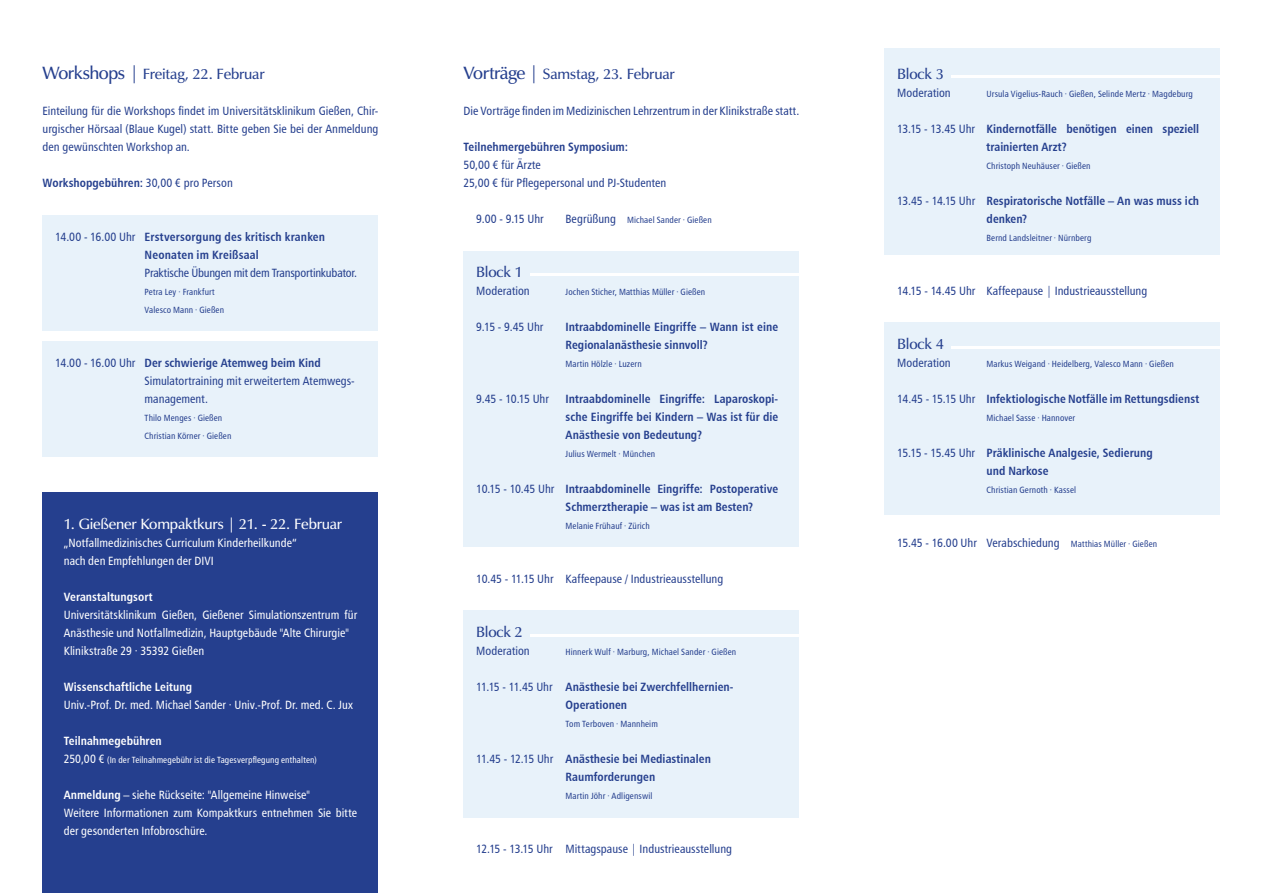
<style>
.page{position:relative;width:1263px;height:893px;background:#fff}
.page>*{position:absolute;margin:0;border:0;box-sizing:border-box;transform-origin:0 0}
.t1{font:600 15px "Zapf Humanist 601 BT";letter-spacing:-.015em;color:#253f8e}
.t2{font:600 15px "Zapf Humanist 601 BT";letter-spacing:-.015em;color:#fff}
.t3{font:12px/18px "Humanist 777 BT Bold Condensed B";letter-spacing:.005em;color:#253f8e}
.t4{font:12px/18px "Humanist 777 BT Roman Condensed B";color:#253f8e}
.t5{font:12px/18px "Humanist 777 BT Roman Condensed B";letter-spacing:.005em;color:#fff}
.t6{font:12px "Humanist 777 BT Bold Condensed B";letter-spacing:.005em;color:#fff}
.t7{font:12px "Humanist 777 BT Roman Condensed B";letter-spacing:-.035em;color:#253f8e}
.t8{font:12px "Humanist 777 BT Roman Condensed B";letter-spacing:-.03em;color:#253f8e}
.t9{font:12px "Humanist 777 BT Roman Condensed B";letter-spacing:-.025em;color:#253f8e}
.t10{font:12px "Humanist 777 BT Roman Condensed B";letter-spacing:-.055em;color:#253f8e}
.t11{font:9px/18px "Humanist 777 BT Roman Condensed B";letter-spacing:.01em;color:#253f8e}
.t12{font:9px "Humanist 777 BT Roman Condensed B";letter-spacing:.01em;color:#fff}
.s1{font-size:18px}
.s2{font-family:"Humanist 777 BT Roman Condensed B"}
.s3{font-family:"Humanist 777 BT Roman Condensed B";font-weight:400}
.s4{font-size:12px}
.s5{font-family:"Humanist 777 BT Bold Condensed B"}
.s6{font-family:"Zapf Humanist 601 BT";font-weight:600}
</style>
<div class="page">
<div style="left:463px;top:251px;width:336px;height:295px;background:#e8f2fa"></div>
<div style="left:463px;top:610px;width:336px;height:207px;background:#e8f2fa"></div>
<div style="left:884px;top:49px;width:336px;height:206px;background:#e8f2fa"></div>
<div style="left:884px;top:322px;width:336px;height:192px;background:#e8f2fa"></div>
<div style="left:43px;top:341px;width:335px;height:116px;background:#e8f2fa"></div>
<div style="left:43px;top:215px;width:335px;height:116px;background:#e8f2fa"></div>
<div style="left:43px;top:493px;width:335px;height:400px;background:#253f8e"></div>
<hr style="left:530px;top:273px;width:269px;height:2px;background:#fff">
<hr style="left:530px;top:634px;width:269px;height:2px;background:#fff">
<hr style="left:951px;top:75px;width:269px;height:2px;background:#fff">
<hr style="left:951px;top:346px;width:269px;height:2px;background:#fff">
<p class="t1" style="left:43px;top:64px;width:224px"><span class="s1">Workshops |</span> Freitag, 22. Februar</p>
<p class="t4" style="left:43px;top:101px;width:337px;text-align:justify">Einteilung für die Workshops findet im Universitätsklinikum Gießen, Chir&shy;urgischer Hörsaal (Blaue Kugel) statt. Bitte geben Sie bei der Anmeldung den gewünschten Workshop an.</p>
<p class="t3" style="left:43px;top:173px;width:192px">Workshopgebühren: <span class="s2">30,00 € pro Person</span></p>
<p class="t4" style="left:55px;top:227px;width:82px">14.00 - 16.00 Uhr</p>
<p class="t3" style="left:145px;top:227px;width:182px">Erstversorgung des kritisch kranken<br>Neonaten im Kreißsaal</p>
<p class="t4" style="left:145px;top:263px;width:214px">Praktische Übungen mit dem Transportinkubator.</p>
<p class="t11" style="left:145px;top:282px;width:81px">Petra Ley · Frankfurt<br>Valesco Mann · Gießen</p>
<p class="t4" style="left:55px;top:353px;width:82px">14.00 - 16.00 Uhr</p>
<p class="t3" style="left:145px;top:353px;width:178px">Der schwierige Atemweg beim Kind</p>
<p class="t4" style="left:145px;top:371px;width:212px">Simulatortraining mit erweitertem Atemwegs&shy;management.</p>
<p class="t11" style="left:145px;top:408px;width:88px">Thilo Menges · Gießen<br>Christian Körner · Gießen</p>
<p class="t2" style="left:64px;top:514px;width:280px">1. Gießener Kompaktkurs <span class="s3">|</span> 21. - 22. Februar</p>
<p class="t5" style="left:64px;top:533px;width:234px">„Notfallmedizinisches Curriculum Kinderheilkunde“ nach den Empfehlungen der DIVI</p>
<p class="t6" style="left:64px;top:589px;width:90px">Veranstaltungsort</p>
<p class="t5" style="left:64px;top:605px;width:295px">Universitätsklinikum Gießen, Gießener Simulationszentrum für<br>Anästhesie und Notfallmedizin, Hauptgebäude "Alte Chirurgie"<br>Klinikstraße 29 · 35392 Gießen</p>
<p class="t6" style="left:64px;top:679px;width:130px">Wissenschaftliche Leitung</p>
<p class="t5" style="left:64px;top:695px;width:291px">Univ.-Prof. Dr. med. Michael Sander · Univ.-Prof. Dr. med. C. Jux</p>
<p class="t6" style="left:64px;top:733px;width:100px">Teilnahmegebühren</p>
<p class="t12" style="left:64px;top:754px;width:254px"><span class="s4">250,00 €</span> (In der Teilnahmegebühr ist die Tagesverpflegung enthalten)</p>
<p class="t5" style="left:64px;top:785px;width:295px"><span class="s5">Anmeldung</span> – siehe Rückseite: "Allgemeine Hinweise"<br>Weitere Informationen zum Kompaktkurs entnehmen Sie bitte der gesonderten Infobroschüre.</p>
<p class="t1" style="left:463px;top:64px;width:213px"><span class="s1">Vorträge |</span> Samstag, 23. Februar</p>
<p class="t4" style="left:463px;top:101px;width:337px">Die Vorträge finden im Medizinischen Lehrzentrum in der Klinikstraße statt.</p>
<p class="t3" style="left:463px;top:137px;width:166px">Teilnehmergebühren Symposium:</p>
<p class="t4" style="left:463px;top:155px;width:204px">50,00 € für Ärzte<br>25,00 € für Pflegepersonal und PJ-Studenten</p>
<p class="t11" style="left:566px;top:210px;width:148px"><span class="s4">Begrüßung</span> Michael Sander · Gießen</p>
<p class="t4" style="left:476px;top:209px;width:69px">9.00 - 9.15 Uhr</p>
<p class="t1" style="left:476px;top:262px;width:48px">Block 1</p>
<p class="t4" style="left:476px;top:281px;width:55px">Moderation</p>
<p class="t4" style="left:476px;top:317px;width:69px">9.15 - 9.45 Uhr</p>
<p class="t4" style="left:476px;top:389px;width:74px">9.45 - 10.15 Uhr</p>
<p class="t9" style="left:476px;top:481px;width:80px">10.15 - 10.45 Uhr</p>
<p class="t11" style="left:566px;top:282px;width:141px">Jochen Sticher, Matthias Müller · Gießen</p>
<p class="t3" style="left:566px;top:317px;width:214px">Intraabdominelle Eingriffe – Wann ist eine<br>Regionalanästhesie sinnvoll?</p>
<p class="t11" style="left:566px;top:354px;width:78px">Martin Hölzle · Luzern</p>
<p class="t3" style="left:566px;top:389px;width:214px;text-align:justify">Intraabdominelle Eingriffe: Laparoskopi&shy;sche Eingriffe bei Kindern – Was ist für die Anästhesie von Bedeutung?</p>
<p class="t11" style="left:566px;top:444px;width:91px">Julius Wermelt · München</p>
<p class="t3" style="left:566px;top:479px;width:214px">Intraabdominelle Eingriffe: Postoperative<br>Schmerztherapie – was ist am Besten?</p>
<p class="t11" style="left:566px;top:516px;width:86px">Melanie Frühauf · Zürich</p>
<p class="t9" style="left:476px;top:571px;width:79px">10.45 - 11.15 Uhr</p>
<p class="t4" style="left:566px;top:569px;width:159px">Kaffeepause / Industrieausstellung</p>
<p class="t1" style="left:476px;top:622px;width:48px">Block 2</p>
<p class="t4" style="left:476px;top:641px;width:55px">Moderation</p>
<p class="t7" style="left:476px;top:679px;width:78px">11.15 - 11.45 Uhr</p>
<p class="t7" style="left:476px;top:751px;width:78px">11.45 - 12.15 Uhr</p>
<p class="t11" style="left:566px;top:642px;width:172px">Hinnerk Wulf · Marburg, Michael Sander · Gießen</p>
<p class="t3" style="left:566px;top:677px;width:169px">Anästhesie bei Zwerchfellhernien-<br>Operationen</p>
<p class="t11" style="left:566px;top:714px;width:94px">Tom Terboven · Mannheim</p>
<p class="t3" style="left:566px;top:749px;width:147px">Anästhesie bei Mediastinalen<br>Raumforderungen</p>
<p class="t11" style="left:566px;top:786px;width:88px">Martin Jöhr · Adligenswil</p>
<p class="t10" style="left:476px;top:841px;width:78px">12.15 - 13.15 Uhr</p>
<p class="t4" style="left:566px;top:839px;width:168px">Mittagspause <span class="s6">|</span> Industrieausstellung</p>
<p class="t1" style="left:897px;top:64px;width:48px">Block 3</p>
<p class="t4" style="left:897px;top:83px;width:55px">Moderation</p>
<p class="t7" style="left:897px;top:121px;width:79px">13.15 - 13.45 Uhr</p>
<p class="t8" style="left:897px;top:193px;width:79px">13.45 - 14.15 Uhr</p>
<p class="t11" style="left:986px;top:84px;width:208px">Ursula Vigelius-Rauch · Gießen, Selinde Mertz · Magdeburg</p>
<p class="t3" style="left:986px;top:119px;width:214px">Kindernotfälle benötigen einen speziell trainierten Arzt?</p>
<p class="t11" style="left:986px;top:156px;width:106px">Christoph Neuhäuser · Gießen</p>
<p class="t3" style="left:986px;top:191px;width:214px">Respiratorische Notfälle – An was muss ich denken?</p>
<p class="t11" style="left:986px;top:228px;width:106px">Bernd Landsleitner · Nürnberg</p>
<p class="t8" style="left:897px;top:283px;width:80px">14.15 - 14.45 Uhr</p>
<p class="t4" style="left:986px;top:281px;width:162px">Kaffeepause <span class="s6">|</span> Industrieausstellung</p>
<p class="t1" style="left:897px;top:334px;width:48px">Block 4</p>
<p class="t4" style="left:897px;top:353px;width:55px">Moderation</p>
<p class="t8" style="left:897px;top:391px;width:79px">14.45 - 15.15 Uhr</p>
<p class="t7" style="left:897px;top:445px;width:79px">15.15 - 15.45 Uhr</p>
<p class="t11" style="left:986px;top:354px;width:189px">Markus Weigand · Heidelberg, Valesco Mann · Gießen</p>
<p class="t3" style="left:986px;top:389px;width:214px">Infektiologische Notfälle im Rettungsdienst</p>
<p class="t11" style="left:986px;top:408px;width:90px">Michael Sasse · Hannover</p>
<p class="t3" style="left:986px;top:443px;width:168px">Präklinische Analgesie, Sedierung und Narkose</p>
<p class="t11" style="left:986px;top:480px;width:91px">Christian Gernoth · Kassel</p>
<p class="t4" style="left:897px;top:533px;width:81px">15.45 - 16.00 Uhr</p>
<p class="t11" style="left:986px;top:534px;width:172px"><span class="s4">Verabschiedung</span> Matthias Müller · Gießen</p>
</div>
